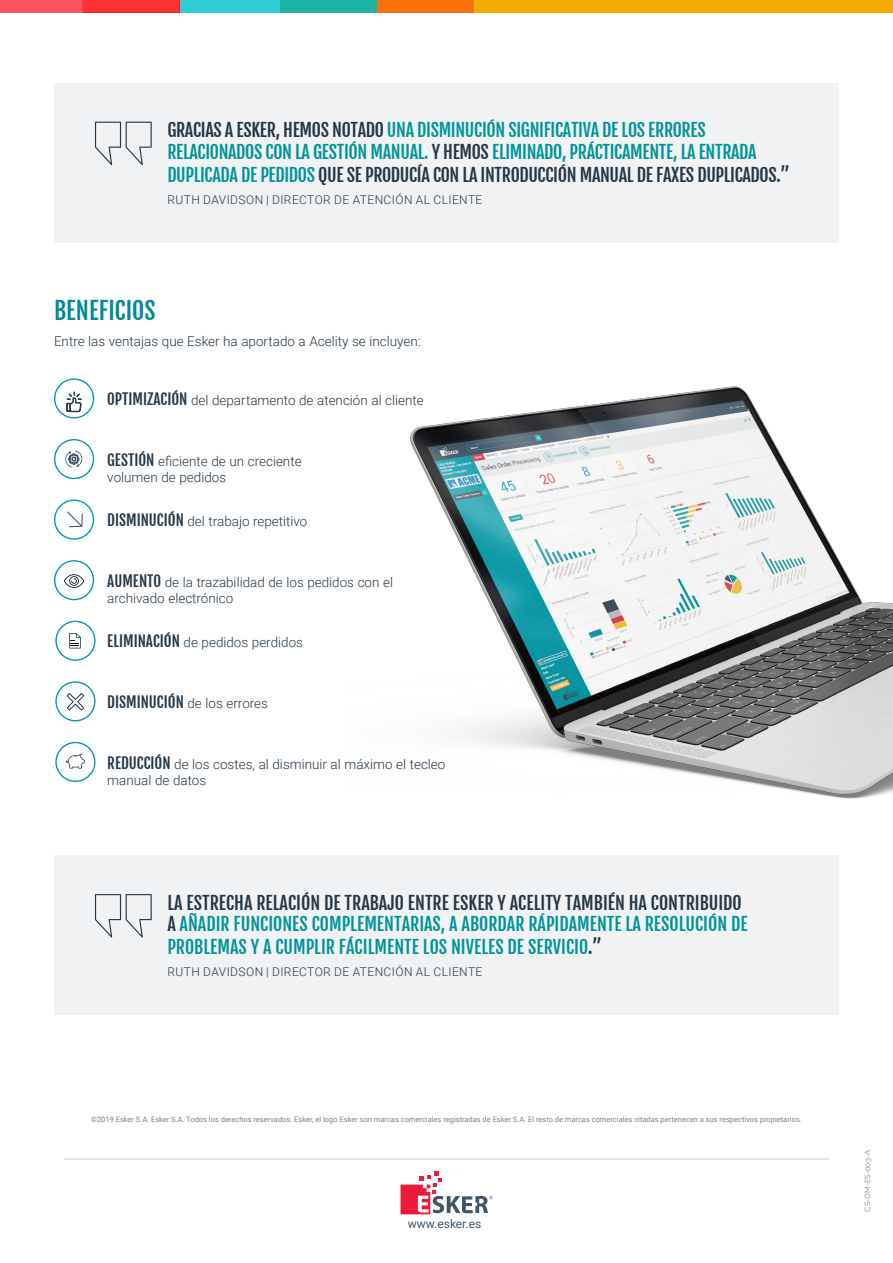
<style>
.page{position:relative;width:893px;height:1263px;background:#fff}
.page>*{position:absolute;margin:0;border:0;box-sizing:border-box;transform-origin:0 0}
.t1{font:23.85px "Fjalla One";color:#00899a}
.t2{font:18px/22px "Fjalla One";letter-spacing:-.02em;color:#00949a}
.t3{font:18px/22px "Fjalla One";color:#00949a}
.t4{font:300 13.5px/16.2px "Roboto";color:#243746}
.t5{font:300 12px "Roboto";letter-spacing:.035em;color:#243746}
.t6{font:12px "Roboto";color:#3f5364}
.t7{font:7.5px "Roboto";color:#738592}
.t8{font:7.5px "Raleway";color:#738592}
.s1{color:#243746}
.s2{font-family:"Fjalla One";font-weight:400;font-size:15px}
</style>
<div class="page">
<img style="left:410px;top:386px;width:483px;height:413px">
<div style="left:0;top:0;width:83px;height:12px;background:#fb5363"></div>
<svg style="left:83px;top:0;width:97px;height:12px"></svg>
<div style="left:180px;top:0;width:100px;height:12px;background:#30cdd7"></div>
<div style="left:280px;top:0;width:97px;height:12px;background:#1db3a5"></div>
<div style="left:377px;top:0;width:97px;height:12px;background:#f8710c"></div>
<div style="left:474px;top:0;width:419px;height:12px;background:#f2ae00"></div>
<div style="left:82px;top:0;width:97px;height:11px;background:#f33"></div>
<div style="left:54px;top:855px;width:785px;height:160px;background:#eaedee"></div>
<div style="left:54px;top:83px;width:785px;height:160px;background:#eaedee"></div>
<svg style="left:95px;top:894px;width:57px;height:43px"></svg>
<svg style="left:95px;top:122px;width:57px;height:43px"></svg>
<hr style="left:64px;top:1158px;width:765px;height:2px;background:#d6dee1">
<svg style="left:400px;top:1171px;width:92px;height:43px"></svg>
<svg style="left:65px;top:451px;width:18px;height:16px"></svg>
<div style="left:54px;top:499px;width:40px;height:41px;border:1px solid #0097aa;border-radius:50%"></div>
<div style="left:54px;top:560px;width:40px;height:40px;border:1px solid #0097aa;border-radius:50%"></div>
<div style="left:55px;top:742px;width:41px;height:40px;border:1px solid #0097aa;border-radius:50%"></div>
<svg style="left:67px;top:511px;width:16px;height:16px"></svg>
<div style="left:54px;top:378px;width:40px;height:41px;border:1px solid #0097aa;border-radius:50%"></div>
<div style="left:54px;top:439px;width:40px;height:40px;border:1px solid #0097aa;border-radius:50%"></div>
<svg style="left:66px;top:392px;width:16px;height:20px"></svg>
<div style="left:55px;top:621px;width:41px;height:40px;border:1px solid #0097aa;border-radius:50%"></div>
<div style="left:55px;top:681px;width:41px;height:40px;border:1px solid #0097aa;border-radius:50%"></div>
<svg style="left:69px;top:633px;width:12px;height:15px"></svg>
<svg style="left:66px;top:754px;width:19px;height:14px"></svg>
<svg style="left:64px;top:574px;width:21px;height:14px"></svg>
<svg style="left:66px;top:693px;width:18px;height:18px"></svg>
<p class="t2" style="left:167px;top:119px;width:624px"><span class="s1">GRACIAS A ESKER, HEMOS NOTADO</span> UNA DISMINUCIÓN SIGNIFICATIVA DE LOS ERRORES<br>RELACIONADOS CON LA GESTIÓN MANUAL. <span class="s1">Y HEMOS</span> ELIMINADO, PRÁCTICAMENTE, LA ENTRADA<br>DUPLICADA DE PEDIDOS <span class="s1">QUE SE PRODUCÍA CON LA INTRODUCCIÓN MANUAL DE FAXES DUPLICADOS.”</span></p>
<p class="t5" style="left:168px;top:191px;width:316px">RUTH DAVIDSON | DIRECTOR DE ATENCIÓN AL CLIENTE</p>
<h1 class="t1" style="left:54px;top:296px;width:103px">BENEFICIOS</h1>
<p class="t4" style="left:54px;top:333px;width:368px">Entre las ventajas que Esker ha aportado a Acelity se incluyen:</p>
<p class="t4" style="left:107px;top:392px;width:318px"><span class="s2">OPTIMIZACIÓN</span> del departamento de atención al cliente</p>
<p class="t4" style="left:107px;top:452px;width:196px"><span class="s2">GESTIÓN</span> eficiente de un creciente volumen de pedidos</p>
<p class="t4" style="left:107px;top:513px;width:202px"><span class="s2">DISMINUCIÓN</span> del trabajo repetitivo</p>
<p class="t4" style="left:107px;top:573px;width:287px"><span class="s2">AUMENTO</span> de la trazabilidad de los pedidos con el archivado electrónico</p>
<p class="t4" style="left:107px;top:634px;width:197px"><span class="s2">ELIMINACIÓN</span> de pedidos perdidos</p>
<p class="t4" style="left:107px;top:694px;width:162px"><span class="s2">DISMINUCIÓN</span> de los errores</p>
<p class="t4" style="left:107px;top:755px;width:340px"><span class="s2">REDUCCIÓN</span> de los costes, al disminuir al máximo el tecleo manual de datos</p>
<h2 class="t3" style="left:167px;top:892px;width:582px"><span class="s1">LA ESTRECHA RELACIÓN DE TRABAJO ENTRE ESKER Y ACELITY TAMBIÉN HA CONTRIBUIDO<br>A</span> AÑADIR FUNCIONES COMPLEMENTARIAS, A ABORDAR RÁPIDAMENTE LA RESOLUCIÓN DE<br>PROBLEMAS Y A CUMPLIR FÁCILMENTE LOS NIVELES DE SERVICIO<span class="s1">.”</span></h2>
<p class="t5" style="left:168px;top:964px;width:316px">RUTH DAVIDSON | DIRECTOR DE ATENCIÓN AL CLIENTE</p>
<p class="t7" style="left:91px;top:1114px;width:712px">©2019 Esker S.A. Esker S.A. Todos los derechos reservados. Esker, el logo Esker son marcas comerciales registradas de Esker S.A. El resto de marcas comerciales citadas pertenecen a sus respectivos propietarios.</p>
<p class="t6" style="left:408px;top:1215px;width:75px">www.esker.es</p>
<p class="t8" style="left:863px;top:1211px;width:63px;rotate:-90deg">CS-OM-ES-003-A</p>
</div>
